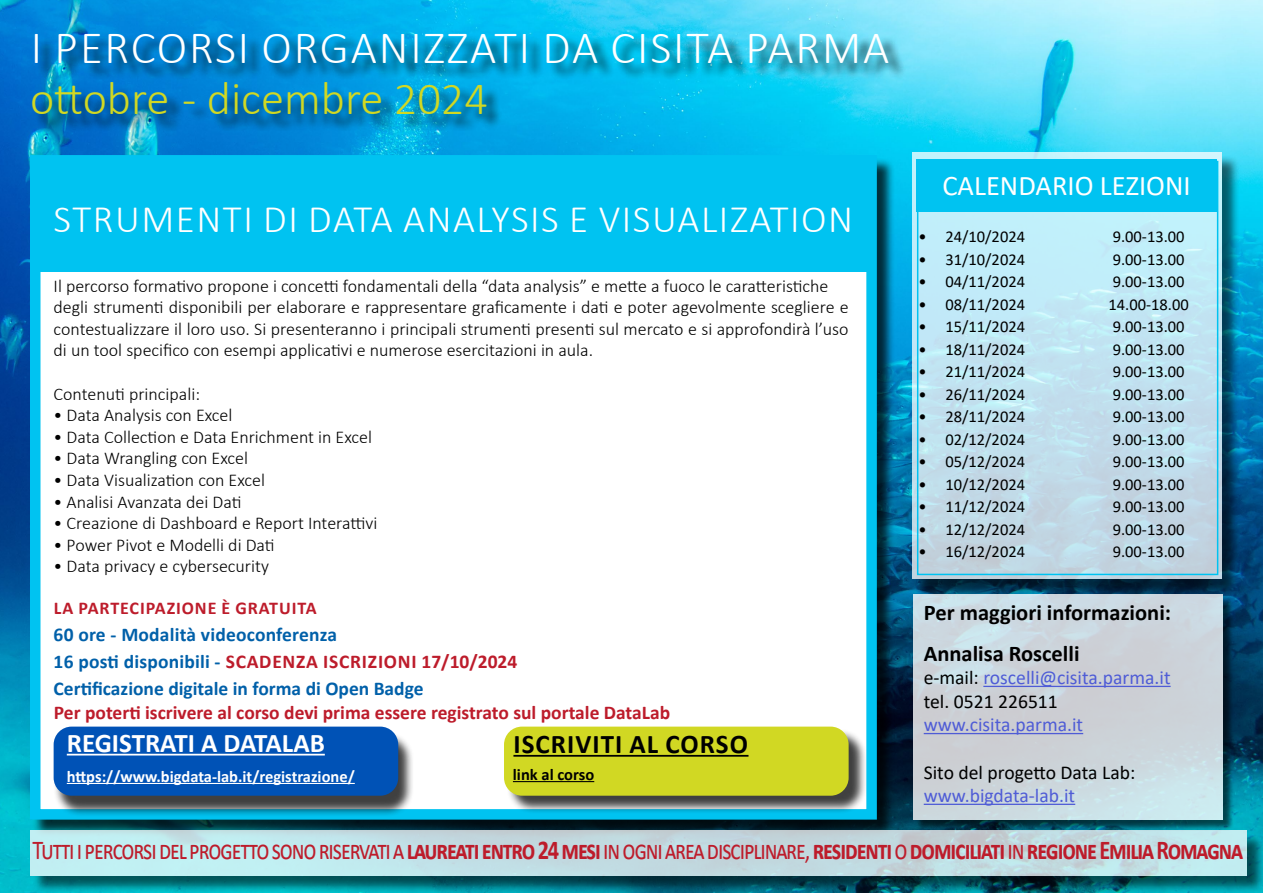
<style>
.page{position:relative;width:1263px;height:893px;background:#fff}
.page>*{position:absolute;margin:0;border:0;box-sizing:border-box;transform-origin:0 0}
.t1{font:300 46.5px "Calibri";letter-spacing:.04em;color:#fff}
.t2{font:300 46.5px "Calibri";color:#d1d823}
.t3{font:300 39px "Calibri";letter-spacing:.04em;color:#fff}
.t4{font:28.5px "Calibri";color:#fff}
.t5{font:27.3px "Calibri";letter-spacing:-.05em;color:#bd1c2b;scale:.82 1}
.t6{font:700 27px "Calibri";color:#fff}
.t7{font:700 27px "Calibri";letter-spacing:.04em;color:#000}
.t8{font:700 22.5px "Calibri";color:#000}
.t9{font:19.65px "Calibri";color:#4f5cd6}
.t10{font:19.65px "Calibri";color:#000}
.t11{font:700 19.5px "Calibri";color:#0060a9}
.t12{font:700 19.5px "Calibri";letter-spacing:.01em;color:#bd1c2b}
.t13{font:700 19.5px "Calibri";letter-spacing:.04em;color:#bd1c2b}
.t14{font:300 18px/21.6px "Calibri";color:#000;text-align:justify}
.t15{font:700 18px "Calibri";letter-spacing:.05em;color:#bd1c2b}
.t16{font:16.5px "Calibri";color:#000}
.t17{font:700 16.5px "Calibri";color:#fff}
.t18{font:700 16.5px "Calibri";color:#000}
.s1{color:#0060a9}
.s2{color:#000}
.s3{font-weight:700}
</style>
<div class="page">
<img style="left:0;top:0;width:1263px;height:893px">
<div style="left:914px;top:155px;width:326px;height:443px;background:#000;opacity:.75"></div>
<svg style="left:912px;top:153px;width:309px;height:426px;background:#c0e2ef"></svg>
<div style="left:32px;top:158px;width:864px;height:680px;background:#000;opacity:.75"></div>
<div style="left:30px;top:155px;width:847px;height:665px;background:#fff;border:10px solid #00c3f1"></div>
<div style="left:34px;top:35px;width:872px;height:98px;background:#000;opacity:.75"></div>
<div style="left:917px;top:161px;width:301px;height:414px;border:2px solid #00c3f1"></div>
<div style="left:916px;top:159px;width:301px;height:52px;background:#00c3f1"></div>
<div style="left:39px;top:166px;width:830px;height:106px;background:#00c3f1"></div>
<div style="left:32px;top:832px;width:1231px;height:61px;background:#000;opacity:.75"></div>
<svg style="left:30px;top:830px;width:1216px;height:45px;background:#c1dfe4"></svg>
<div style="left:915px;top:596px;width:319px;height:236px;background:#000;opacity:.75"></div>
<svg style="left:913px;top:595px;width:309px;height:225px;background:#cbd5dc"></svg>
<hr style="left:983px;top:686px;width:187px;height:1px;background:#4f5cd6">
<hr style="left:924px;top:733px;width:159px;height:1px;background:#4f5cd6">
<hr style="left:924px;top:804px;width:151px;height:1px;background:#4f5cd6">
<div style="left:506px;top:729px;width:361px;height:85px;background:#000;opacity:.75"></div>
<div style="left:504px;top:727px;width:345px;height:69px;background:#d1d823;border-radius:18px"></div>
<div style="left:53px;top:731px;width:361px;height:86px;background:#000;opacity:.75"></div>
<div style="left:54px;top:727px;width:344px;height:69px;background:#0052b6;border-radius:18px"></div>
<hr style="left:513px;top:755px;width:235px;height:2px;background:#000">
<hr style="left:513px;top:781px;width:81px;height:1px;background:#000">
<hr style="left:67px;top:754px;width:258px;height:1px;background:#fff">
<hr style="left:67px;top:783px;width:288px;height:1px;background:#fff">
<p class="t1" style="left:31px;top:18px;width:860px">I PERCORSI ORGANIZZATI DA CISITA PARMA</p>
<p class="t2" style="left:30px;top:69px;width:460px">ottobre - dicembre 2024</p>
<p class="t3" style="left:54px;top:194px;width:801px">STRUMENTI DI DATA ANALYSIS E VISUALIZATION</p>
<p class="t14" style="left:54px;top:275px;width:776px">Il percorso formativo propone i concetti fondamentali della “data analysis” e mette a fuoco le caratteristiche</p>
<p class="t14" style="left:54px;top:296px;width:796px">degli strumenti disponibili per elaborare e rappresentare graficamente i dati e poter agevolmente scegliere e contestualizzare il loro uso. Si presenteranno i principali strumenti presenti sul mercato e si approfondirà l’uso di un tool specifico con esempi applicativi e numerose esercitazioni in aula.</p>
<p class="t14" style="left:54px;top:383px;width:148px">Contenuti principali:</p>
<p class="t14" style="left:54px;top:404px;width:180px">• Data Analysis con Excel</p>
<p class="t14" style="left:54px;top:426px;width:320px">• Data Collection e Data Enrichment in Excel</p>
<p class="t14" style="left:54px;top:447px;width:196px">• Data Wrangling con Excel</p>
<p class="t14" style="left:54px;top:469px;width:213px">• Data Visualization con Excel</p>
<p class="t14" style="left:54px;top:491px;width:189px">• Analisi Avanzata dei Dati</p>
<p class="t14" style="left:54px;top:512px;width:325px">• Creazione di Dashboard e Report Interattivi</p>
<p class="t14" style="left:54px;top:534px;width:223px">• Power Pivot e Modelli di Dati</p>
<p class="t14" style="left:54px;top:555px;width:217px">• Data privacy e cybersecurity</p>
<p class="t15" style="left:54px;top:595px;width:264px">LA PARTECIPAZIONE È GRATUITA</p>
<p class="t11" style="left:54px;top:620px;width:285px">60 ore - Modalità videoconferenza</p>
<p class="t13" style="left:54px;top:647px;width:465px"><span class="s1">16 posti disponibili -</span> SCADENZA ISCRIZIONI 17/10/2024</p>
<p class="t11" style="left:54px;top:674px;width:371px">Certificazione digitale in forma di Open Badge</p>
<p class="t12" style="left:54px;top:699px;width:618px">Per poterti iscrivere al corso devi prima essere registrato sul portale DataLab</p>
<p class="t7" style="left:513px;top:725px;width:236px">ISCRIVITI AL CORSO</p>
<p class="t18" style="left:513px;top:763px;width:83px">link al corso</p>
<p class="t6" style="left:67px;top:723px;width:260px">REGISTRATI A DATALAB</p>
<p class="t17" style="left:67px;top:764px;width:289px">https://www.bigdata-lab.it/registrazione/</p>
<p class="t4" style="left:942px;top:166px;width:250px">CALENDARIO LEZIONI</p>
<p class="t16" style="left:918px;top:225px;width:108px">• 24/10/2024</p>
<p class="t16" style="left:1113px;top:225px;width:73px">9.00-13.00</p>
<p class="t16" style="left:918px;top:248px;width:108px">• 31/10/2024</p>
<p class="t16" style="left:1113px;top:248px;width:73px">9.00-13.00</p>
<p class="t16" style="left:918px;top:270px;width:108px">• 04/11/2024</p>
<p class="t16" style="left:1113px;top:270px;width:73px">9.00-13.00</p>
<p class="t16" style="left:918px;top:293px;width:108px">• 08/11/2024</p>
<p class="t16" style="left:1108px;top:293px;width:82px">14.00-18.00</p>
<p class="t16" style="left:918px;top:315px;width:108px">• 15/11/2024</p>
<p class="t16" style="left:1113px;top:315px;width:73px">9.00-13.00</p>
<p class="t16" style="left:918px;top:338px;width:108px">• 18/11/2024</p>
<p class="t16" style="left:1113px;top:338px;width:73px">9.00-13.00</p>
<p class="t16" style="left:918px;top:360px;width:108px">• 21/11/2024</p>
<p class="t16" style="left:1113px;top:360px;width:73px">9.00-13.00</p>
<p class="t16" style="left:918px;top:383px;width:108px">• 26/11/2024</p>
<p class="t16" style="left:1113px;top:383px;width:73px">9.00-13.00</p>
<p class="t16" style="left:918px;top:405px;width:108px">• 28/11/2024</p>
<p class="t16" style="left:1113px;top:405px;width:73px">9.00-13.00</p>
<p class="t16" style="left:918px;top:428px;width:108px">• 02/12/2024</p>
<p class="t16" style="left:1113px;top:428px;width:73px">9.00-13.00</p>
<p class="t16" style="left:918px;top:450px;width:108px">• 05/12/2024</p>
<p class="t16" style="left:1113px;top:450px;width:73px">9.00-13.00</p>
<p class="t16" style="left:918px;top:473px;width:108px">• 10/12/2024</p>
<p class="t16" style="left:1113px;top:473px;width:73px">9.00-13.00</p>
<p class="t16" style="left:918px;top:495px;width:108px">• 11/12/2024</p>
<p class="t16" style="left:1113px;top:495px;width:73px">9.00-13.00</p>
<p class="t16" style="left:918px;top:518px;width:108px">• 12/12/2024</p>
<p class="t16" style="left:1113px;top:518px;width:73px">9.00-13.00</p>
<p class="t16" style="left:918px;top:540px;width:108px">• 16/12/2024</p>
<p class="t16" style="left:1113px;top:540px;width:73px">9.00-13.00</p>
<p class="t8" style="left:924px;top:596px;width:249px">Per maggiori informazioni:</p>
<p class="t8" style="left:924px;top:637px;width:157px">Annalisa Roscelli</p>
<p class="t9" style="left:924px;top:664px;width:248px"><span class="s2">e-mail:</span> roscelli@cisita.parma.it</p>
<p class="t10" style="left:924px;top:688px;width:136px">tel. 0521 226511</p>
<p class="t9" style="left:924px;top:711px;width:161px">www.cisita.parma.it</p>
<p class="t10" style="left:924px;top:758px;width:213px">Sito del progetto Data Lab:</p>
<p class="t9" style="left:924px;top:782px;width:153px">www.bigdata-lab.it</p>
<p class="t5" style="left:33px;top:831px;width:1478px">Tutti i percorsi del progetto sono riservati a <span class="s3">laureati entro 24 mesi</span> in ogni area disciplinare, <span class="s3">residenti</span> o <span class="s3">domiciliati</span> in <span class="s3">regione Emilia Romagna</span></p>
</div>
